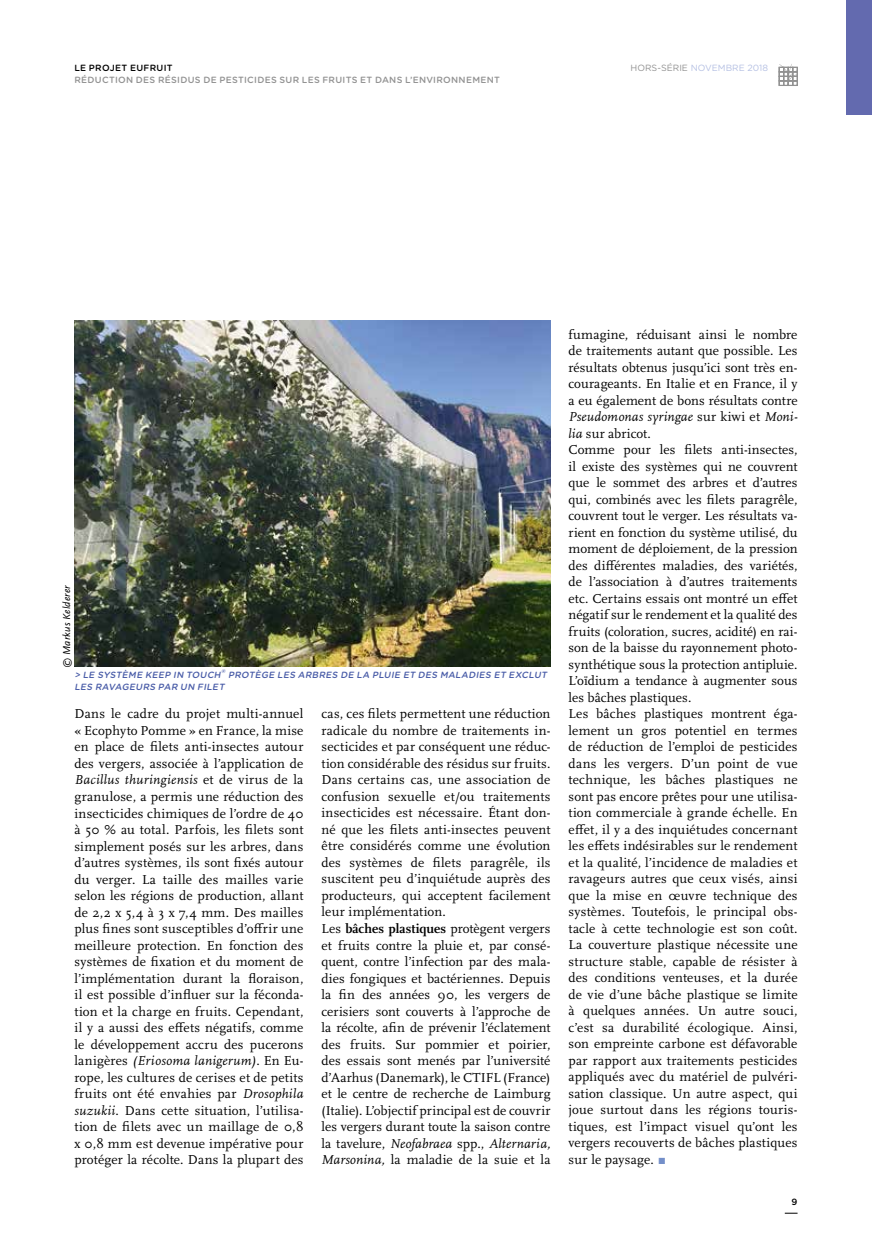
<style>
.page{position:relative;width:872px;height:1234px;background:#fff}
.page>*{position:absolute;margin:0;border:0;box-sizing:border-box;transform-origin:0 0}
.t1{font:13.5px/16.5px "Scala OT";letter-spacing:.01em;color:#000}
.t2{font:italic 10.5px "Scala Sans";letter-spacing:.015em;color:#000}
.t3{font:italic 500 9px "Gotham Rounded";color:#4a5da8}
.t4{font:500 9px "Gotham Rounded";letter-spacing:.03em;color:#929292}
.t5{font:9px "Gotham Rounded";color:#b5c0e3}
.t6{font:500 9px "Gotham Rounded";letter-spacing:.03em;color:#000}
.t7{font:italic 500 5.25px "Gotham Rounded";color:#4a5da8}
.s1{color:#929292}
.s2{font-style:italic}
.s3{font-weight:700}
.s4{color:#748fc9}
</style>
<div class="page">
<svg style="left:784px;top:1212px;width:13px;height:1px"></svg>
<div style="left:846px;top:0;width:26px;height:115px;background:#636aaf"></div>
<img style="left:74px;top:320px;width:476px;height:346px">
<svg style="left:778px;top:64px;width:19px;height:22px"></svg>
<p class="t6" style="left:74px;top:61px;width:100px">LE PROJET EUFRUIT</p>
<p class="t5" style="left:630px;top:62px;width:139px"><span class="s1">HORS-SÉRIE</span> NOVEMBRE 2018</p>
<p class="t4" style="left:74px;top:73px;width:427px">RÉDUCTION DES RÉSIDUS DE PESTICIDES SUR LES FRUITS ET DANS L’ENVIRONNEMENT</p>
<p class="t2" style="left:61px;top:668px;width:85px;rotate:-90deg">© Markus Kelderer</p>
<p class="t3" style="left:74px;top:668px;width:150px">&gt; LE SYSTÈME KEEP IN TOUCH</p>
<p class="t7" style="left:221px;top:667px;width:7px">®</p>
<p class="t3" style="left:228px;top:668px;width:322px">PROTÈGE LES ARBRES DE LA PLUIE ET DES MALADIES ET EXCLUT</p>
<p class="t3" style="left:74px;top:680px;width:154px">LES RAVAGEURS PAR UN FILET</p>
<p class="t1" style="left:74px;top:705px;width:230px;text-align:justify">Dans le cadre du projet multi-annuel « Ecophyto Pomme » en France, la mise en place de filets anti-insectes autour des vergers, associée à l’application de <span class="s2">Bacillus thuringiensis</span> et de virus de la granulose, a permis une réduction des insecticides chimiques de l’ordre de 40 à 50 % au total. Parfois, les filets sont simplement posés sur les arbres, dans d’autres systèmes, ils sont fixés autour du verger. La taille des mailles varie selon les régions de production, allant de 2,2 x 5,4 à 3 x 7,4 mm. Des mailles plus fines sont susceptibles d’offrir une meilleure protection. En fonction des systèmes de fixation et du moment de l’implémentation durant la floraison, il est possible d’influer sur la féconda&shy;tion et la charge en fruits. Cependant, il y a aussi des effets négatifs, comme le développement accru des pucerons lanigères <span class="s2">(Eriosoma lanigerum)</span>. En Eu&shy;rope, les cultures de cerises et de petits fruits ont été envahies par <span class="s2">Drosophila suzukii</span>. Dans cette situation, l’utilisa&shy;tion de filets avec un maillage de 0,8 x 0,8 mm est devenue impérative pour protéger la récolte. Dans la plupart des</p>
<p class="t1" style="left:321px;top:705px;width:230px">cas, ces filets permettent une réduction radicale du nombre de traitements in&shy;secticides et par conséquent une réduc&shy;tion considérable des résidus sur fruits.<br>Dans certains cas, une association de confusion sexuelle et/ou traitements insecticides est nécessaire. Étant don&shy;né que les filets anti-insectes peuvent être considérés comme une évolution des systèmes de filets paragrêle, ils suscitent peu d’inquiétude auprès des producteurs, qui acceptent facilement leur implémentation.<br>Les <span class="s3">bâches plastiques</span> protègent vergers et fruits contre la pluie et, par consé&shy;quent, contre l’infection par des mala&shy;dies fongiques et bactériennes. Depuis la fin des années 90, les vergers de cerisiers sont couverts à l’approche de la récolte, afin de prévenir l’éclatement des fruits. Sur pommier et poirier, des essais sont menés par l’université d’Aarhus (Danemark), le CT IFL (France) et le centre de recherche de Laimburg (Italie). L’objectif principal est de couvrir les vergers durant toute la saison contre la tavelure, <span class="s2">Neofabraea</span> spp., <span class="s2">Alternaria, Marsonina,</span> la maladie de la suie et la</p>
<p class="t1" style="left:568px;top:326px;width:230px">fumagine, réduisant ainsi le nombre de traitements autant que possible. Les résultats obtenus jusqu’ici sont très en&shy;courageants. En Italie et en France, il y a eu également de bons résultats contre <span class="s2">Pseudomonas syringae</span> sur kiwi et <span class="s2">Moni&shy;lia</span> sur abricot.<br>Comme pour les filets anti-insectes, il existe des systèmes qui ne couvrent que le sommet des arbres et d’autres qui, combinés avec les filets paragrêle, couvrent tout le verger. Les résultats va&shy;rient en fonction du système utilisé, du moment de déploiement, de la pression des différentes maladies, des variétés, de l’association à d’autres traitements etc. Certains essais ont montré un effet négatif sur le rendement et la qualité des fruits (coloration, sucres, acidité) en rai&shy;son de la baisse du rayonnement photo&shy;synthétique sous la protection antipluie.<br>L’oïdium a tendance à augmenter sous les bâches plastiques.<br>Les bâches plastiques montrent éga&shy;lement un gros potentiel en termes de réduction de l’emploi de pesticides dans les vergers. D’un point de vue technique, les bâches plastiques ne sont pas encore prêtes pour une utilisa&shy;tion commerciale à grande échelle. En effet, il y a des inquiétudes concernant les effets indésirables sur le rendement et la qualité, l’incidence de maladies et ravageurs autres que ceux visés, ainsi que la mise en œuvre technique des systèmes. Toutefois, le principal obs&shy;tacle à cette technologie est son coût.<br>La couverture plastique nécessite une structure stable, capable de résister à des conditions venteuses, et la durée de vie d’une bâche plastique se limite à quelques années. Un autre souci, c’est sa durabilité écologique. Ainsi, son empreinte carbone est défavorable par rapport aux traitements pesticides appliqués avec du matériel de pulvéri&shy;sation classique. Un autre aspect, qui joue surtout dans les régions touris&shy;tiques, est l’impact visuel qu’ont les vergers recouverts de bâches plastiques sur le paysage. <span class="s4">▪</span></p>
<p class="t6" style="left:791px;top:1194px;width:7px">9</p>
</div>
